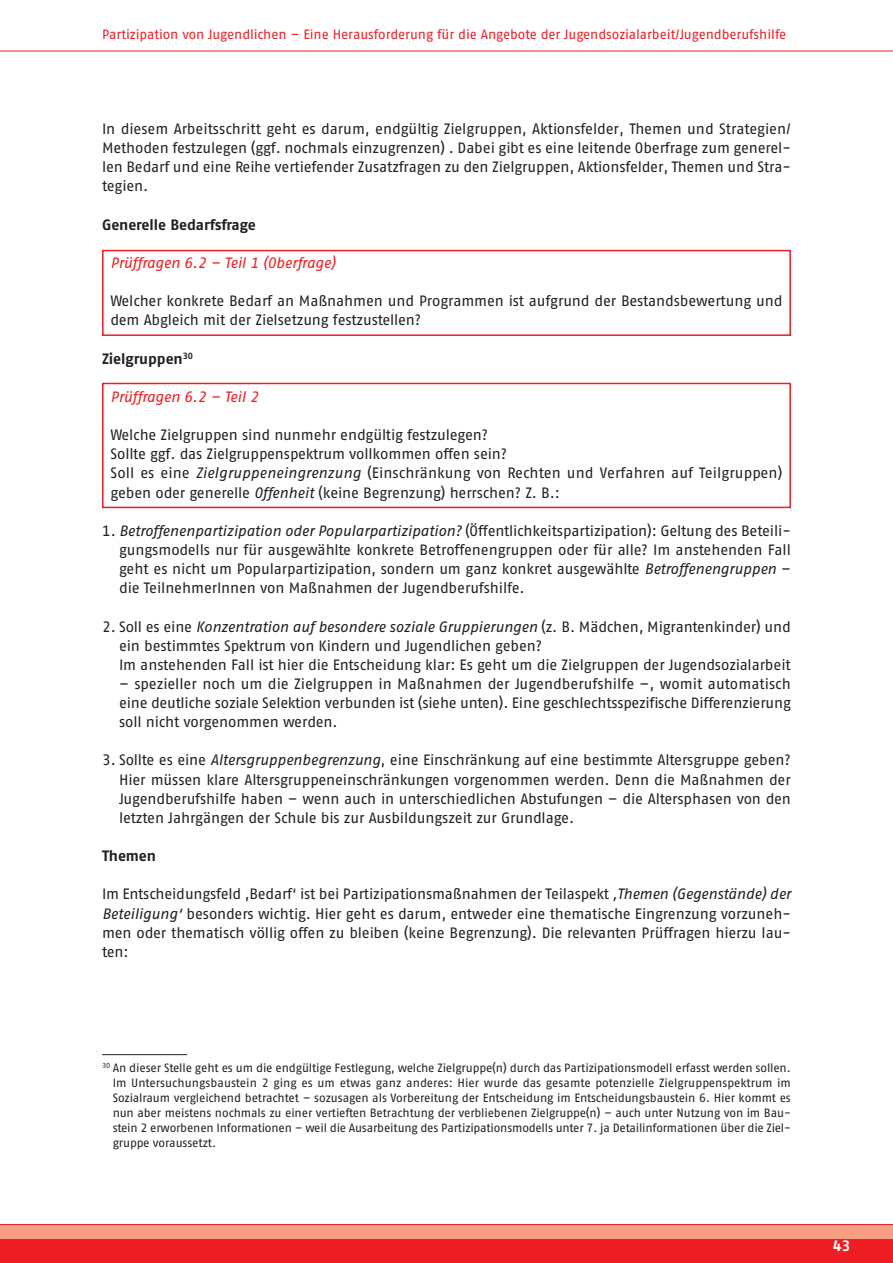
<style>
.page{position:relative;width:893px;height:1263px;background:#fff}
.page>*{position:absolute;margin:0;border:0;box-sizing:border-box;transform-origin:0 0}
.t1{font:15px/19.2px "AWO Fago Office";letter-spacing:-.005em;color:#231f20;text-align:justify}
.t2{font:italic 15px "AWO Fago Office";letter-spacing:-.015em;color:#ee1d23}
.t3{font:700 15px "AWO Fago Office";letter-spacing:-.005em;color:#231f20}
.t4{font:700 15px "AWO Fago Office";color:#fff}
.t5{font:13.5px "AWO Fago Office";color:#ee1d23}
.t6{font:12px/15px "AWO Fago Office";letter-spacing:-.01em;color:#231f20;text-align:justify}
.s1{font-style:italic}
</style>
<div class="page">
<hr style="left:0;top:51px;width:893px;height:1px;background:#ee1d23">
<div style="left:0;top:1225px;width:893px;height:38px;background:#ee1d23"></div>
<div style="left:0;top:1225px;width:893px;height:13px;background:#f69f83"></div>
<hr style="left:102px;top:1054px;width:85px;height:1px;background:#231f20">
<svg style="left:102px;top:249px;width:689px;height:260px"></svg>
<p class="t5" style="left:102px;top:30px;width:686px">Partizipation von Jugendlichen – Eine Herausforderung für die Angebote der Jugendsozialarbeit/Jugendberufshilfe</p>
<p class="t1" style="left:102px;top:120px;width:690px">In diesem Arbeitsschritt geht es darum, endgültig Zielgruppen, Aktionsfelder, Themen und Strategien/ Methoden festzulegen (ggf. nochmals einzugrenzen) . Dabei gibt es eine leitende Oberfrage zum generel&shy;len Bedarf und eine Reihe vertiefender Zusatzfragen zu den Zielgruppen, Aktionsfelder, Themen und Stra&shy;tegien.</p>
<p class="t3" style="left:102px;top:219px;width:155px">Generelle Bedarfsfrage</p>
<p class="t2" style="left:111px;top:257px;width:226px">Prüffragen 6.2 – Teil 1 (Oberfrage)</p>
<p class="t1" style="left:111px;top:293px;width:673px">Welcher konkrete Bedarf an Maßnahmen und Programmen ist aufgrund der Bestandsbewertung und dem Abgleich mit der Zielsetzung festzustellen?</p>
<p class="t3" style="left:102px;top:353px;width:93px">Zielgruppen<sup>30</sup></p>
<p class="t2" style="left:111px;top:391px;width:150px">Prüffragen 6.2 – Teil 2</p>
<p class="t1" style="left:111px;top:427px;width:673px;text-align:left">Welche Zielgruppen sind nunmehr endgültig festzulegen?<br>Sollte ggf. das Zielgruppenspektrum vollkommen offen sein?<br>Soll es eine <span class="s1">Zielgruppeneingrenzung</span> (Einschränkung von Rechten und Verfahren auf Teilgruppen) geben oder generelle <span class="s1">Offenheit</span> (keine Begrenzung) herrschen? Z. B.:</p>
<p class="t1" style="left:119px;top:522px;width:673px;text-indent:-17px">1. <span class="s1">Betroffenenpartizipation oder Popularpartizipation?</span> (Öffentlichkeitspartizipation): Geltung des Beteili&shy;gungsmodells nur für ausgewählte konkrete Betroffenengruppen oder für alle? Im anstehenden Fall geht es nicht um Popularpartizipation, sondern um ganz konkret ausgewählte <span class="s1">Betroffenengruppen</span> – die TeilnehmerInnen von Maßnahmen der Jugendberufshilfe.</p>
<p class="t1" style="left:119px;top:618px;width:673px;text-align:left;text-indent:-17px">2. Soll es eine <span class="s1">Konzentration auf besondere soziale Gruppierungen</span> (z. B. Mädchen, Migrantenkinder) und ein bestimmtes Spektrum von Kindern und Jugendlichen geben?<br>Im anstehenden Fall ist hier die Entscheidung klar: Es geht um die Zielgruppen der Jugendsozialarbeit</p>
<p class="t1" style="left:119px;top:675px;width:673px">– spezieller noch um die Zielgruppen in Maßnahmen der Jugendberufshilfe –, womit automatisch eine deutliche soziale Selektion verbunden ist (siehe unten). Eine geschlechtsspezifische Differenzierung soll nicht vorge nommen werden.</p>
<p class="t1" style="left:119px;top:752px;width:673px;text-indent:-17px">3. Sollte es eine <span class="s1">Altersgruppenbegrenzung</span>, eine Einschränkung auf eine bestimmte Altersgruppe geben?<br>Hier müssen klare Altersgruppeneinschränkungen vorgenommen werden. Denn die Maßnahmen der Jugendberufshilfe haben – wenn auch in unterschiedlichen Abstufungen – die Altersphasen von den letzten Jahrgängen der Schule bis zur Ausbildungszeit zur Grundlage.</p>
<p class="t3" style="left:102px;top:850px;width:56px">Themen</p>
<p class="t1" style="left:102px;top:886px;width:690px">Im Entscheidungsfeld ‚Bedarf‘ ist bei Partizipationsmaßnahmen der Teilaspekt <span class="s1">‚Themen (Gegenstände) der Beteiligung‘</span> besonders wichtig. Hier geht es darum, entweder eine thematische Eingrenzung vorzuneh&shy;men oder thematisch völlig offen zu bleiben (keine Begrenzung). Die relevanten Prüffragen hierzu lau&shy;ten:</p>
<p class="t6" style="left:113px;top:1061px;width:680px;text-indent:-11px"><sup>30</sup> An dieser Stelle geht es um die endgültige Festlegung, welche Zielgruppe(n) durch das Partizipationsmodell erfasst werden sollen.<br>Im Untersuchungs baustein 2 ging es um etwas ganz anderes: Hier wurde das gesamte potenzielle Zielgruppenspektrum im Sozialraum vergleichend betrachtet – sozusagen als Vorbereitung der Entscheidung im Entscheidungsbaustein 6. Hier kommt es nun aber meistens nochmals zu einer vertieften Betrachtung der verbliebenen Zielgruppe(n) – auch unter Nutzung von im Bau&shy;stein 2 erworbenen Informationen – weil die Ausarbeitung des Partizipationsmodells unter 7. ja Detailinformationen über die Ziel&shy;gruppe voraussetzt.</p>
<p class="t4" style="left:833px;top:1240px;width:19px">43</p>
</div>
